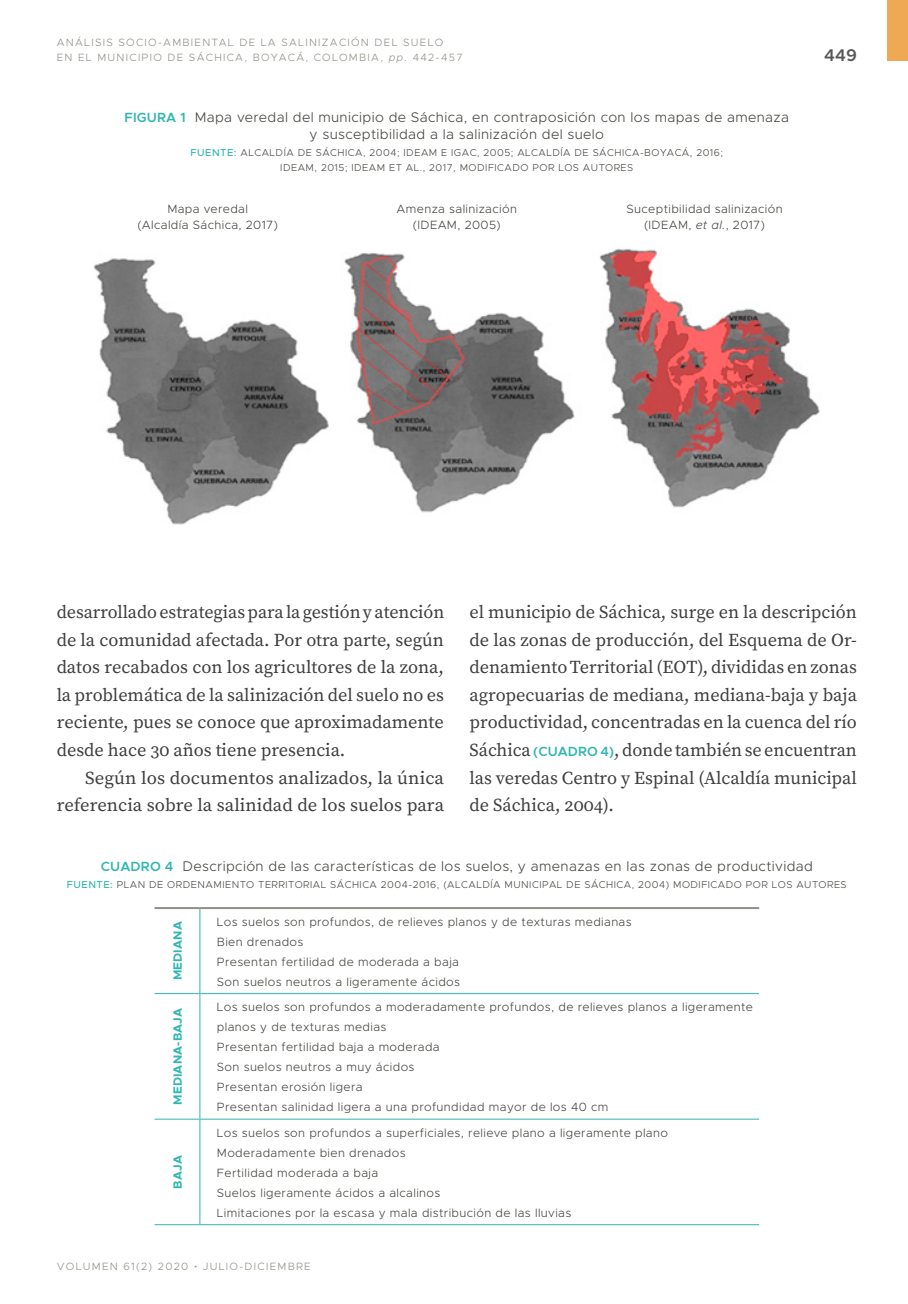
<style>
.page{position:relative;width:908px;height:1304px;background:#fff}
.page>*{position:absolute;margin:0;border:0;box-sizing:border-box;transform-origin:0 0}
.t1{font:18.2px/27.6px "Source Serif Pro";color:#3e3e3f;text-align:justify}
.t2{font:600 17px "Metropolis";color:#57585a}
.t3{font:300 14px/17px "Metropolis";letter-spacing:.025em;color:#474841;text-align:center}
.t4{font:300 12px/20px "Metropolis";letter-spacing:.03em;color:#474841}
.t5{font:700 12px "Metropolis";letter-spacing:.01em;color:#2fb6b0}
.t6{font:300 10.6px/14.6px "Metropolis";letter-spacing:.12em;color:#929086}
.t7{font:300 10px/15px "Metropolis";letter-spacing:.05em;color:#474841;text-align:center}
.s1{font-style:italic}
.s2{font-weight:600;font-size:13.4px;color:#2fb6b0}
.s3{font-weight:500;color:#2fb6b0}
.s4{font-family:"Metropolis";font-weight:600;font-size:13.4px;color:#2fb6b0}
.s5{font-family:"Source Serif Pro"}
</style>
<div class="page">
<div style="left:886px;top:0;width:21px;height:61px;background:#efa954"></div>
<hr style="left:154px;top:907px;width:46px;height:2px;background:#929086">
<hr style="left:200px;top:907px;width:558px;height:2px;background:#929086">
<hr style="left:199px;top:909px;width:1px;height:84px;background:#2fb6b0">
<hr style="left:154px;top:993px;width:46px;height:1px;background:#2fb6b0">
<hr style="left:200px;top:993px;width:558px;height:1px;background:#2fb6b0">
<hr style="left:199px;top:994px;width:1px;height:125px;background:#2fb6b0">
<hr style="left:154px;top:1119px;width:46px;height:1px;background:#2fb6b0">
<hr style="left:200px;top:1119px;width:558px;height:1px;background:#2fb6b0">
<hr style="left:199px;top:1120px;width:1px;height:104px;background:#2fb6b0">
<hr style="left:154px;top:1224px;width:46px;height:1px;background:#2fb6b0">
<hr style="left:200px;top:1224px;width:558px;height:1px;background:#2fb6b0">
<img style="left:94px;top:248px;width:726px;height:277px">
<p class="t6" style="left:57px;top:35px;width:407px">ANÁLISIS SOCIO-AMBIENTAL DE LA SALINIZACIÓN DEL SUELO<br>EN EL MUNICIPIO DE SÁCHICA, BOYACÁ, COLOMBIA, <span class="s1">pp</span>. 442-457</p>
<p class="t3" style="left:124px;top:108px;width:665px"><span class="s2">FIGURA 1</span> Mapa veredal del municipio de Sáchica, en contraposición con los mapas de amenaza y susceptibilidad a la salinización del suelo</p>
<p class="t7" style="left:190px;top:145px;width:534px"><span class="s3">FUENTE:</span> ALCALDÍA DE SÁCHICA, 2004; IDEAM E IGAC, 2005; ALCALDÍA DE SÁCHICA-BOYACÁ, 2016;<br>IDEAM, 2015; IDEAM ET AL., 2017, MODIFICADO POR LOS AUTORES</p>
<p class="t4" style="left:137px;top:201px;width:142px;line-height:16px;text-align:center">Mapa veredal<br>(Alcaldía Sáchica, 2017)</p>
<p class="t4" style="left:396px;top:201px;width:122px;line-height:16px;text-align:center">Amenza salinización (IDEAM, 2005)</p>
<p class="t4" style="left:626px;top:201px;width:157px;line-height:16px;text-align:center">Suceptibilidad salinización (IDEAM, <span class="s1">et al.</span>, 2017)</p>
<h2 class="t2" style="left:823px;top:44px;width:34px">449</h2>
<p class="t1" style="left:57px;top:599px;width:389px">desarrollado estrategias para la gestión y atención de la comunidad afectada. Por otra parte, según datos recabados con los agricultores de la zona, la problemática de la salinización del suelo no es reciente, pues se conoce que aproximadamente desde hace 30 años tiene presencia.</p>
<h1 class="t1" style="left:57px;top:764px;width:389px;text-align:right">Según los documentos analizados, la única referencia sobre la salinidad de los suelos para</h1>
<p class="t1" style="left:469px;top:599px;width:388px">el municipio de Sáchica, surge en la descripción de las zonas de producción, del Esquema de Or&shy;denamiento Territorial (EOT), divididas en zonas agropecuarias de mediana, mediana-baja y baja productividad, concentradas en la cuenca del río Sáchica <span class="s4">(CUADRO 4)</span>, donde también se encuentran las veredas Centro y Espinal (Alcaldía municipal de Sáchica, 2004).</p>
<p class="t3" style="left:101px;top:857px;width:713px"><span class="s2">CUADRO 4</span> Descripción de las características de los suelos, y amenazas en las zonas de productividad</p>
<p class="t7" style="left:67px;top:877px;width:781px"><span class="s3">FUENTE:</span> PLAN DE ORDENAMIENTO TERRITORIAL SÁCHICA 2004-2016, (ALCALDÍA MUNICIPAL DE SÁCHICA, 2004) MODIFICADO POR LOS AUTORES</p>
<p class="t5" style="left:170px;top:980px;width:60px;rotate:-90deg">MEDIANA</p>
<p class="t4" style="left:217px;top:911px;width:416px">Los suelos son profundos, de relieves planos y de texturas medianas Bien drenados<br>Presentan fertilidad de moderada a baja<br>Son suelos neutros a ligeramente ácidos</p>
<p class="t5" style="left:170px;top:1105px;width:98px;rotate:-90deg">MEDIANA-BAJA</p>
<p class="t4" style="left:217px;top:997px;width:537px">Los suelos son profundos a moderadamente profundos, de relieves planos a ligeramente planos y de texturas medias<br>Presentan fertilidad baja a moderada<br>Son suelos neutros a muy ácidos<br>Presentan erosión ligera<br>Presentan salinidad ligera a una profundidad mayor de los 40 cm</p>
<p class="t5" style="left:170px;top:1189px;width:35px;rotate:-90deg">BAJA</p>
<p class="t4" style="left:217px;top:1122px;width:452px">Los suelos son profundos a superficiales, relieve plano a ligeramente plano Moderadamente bien drenados<br>Fertilidad moderada a baja<br>Suelos ligeramente ácidos a alcalinos<br>Limitaciones por la escasa y mala distribución de las lluvias</p>
<p class="t6" style="left:57px;top:1259px;width:255px">VOLUMEN 61(2) 2020 <span class="s5">•</span> JULIO-DICIEMBRE</p>
</div>
